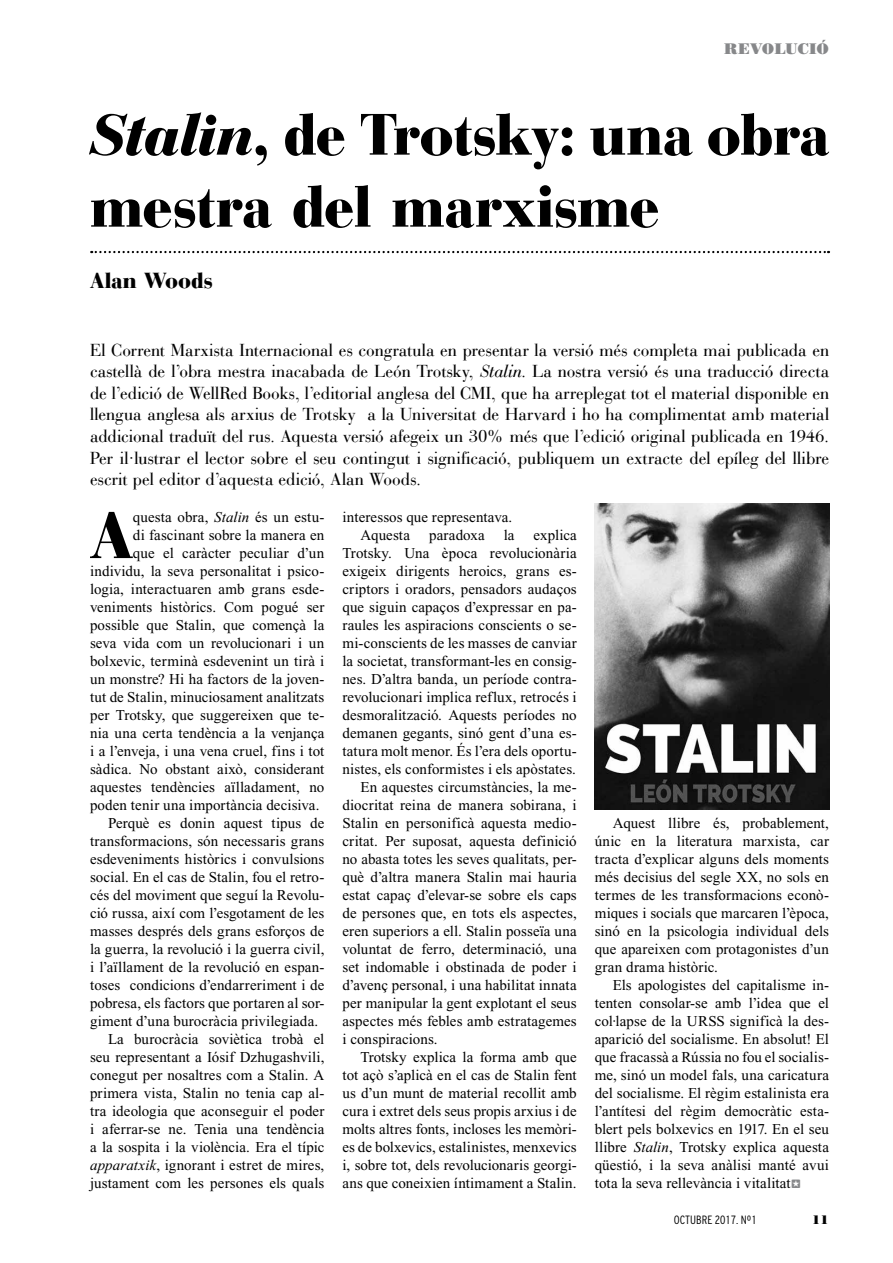
<style>
.page{position:relative;width:893px;height:1263px;background:#fff}
.page>*{position:absolute;margin:0;border:0;box-sizing:border-box;transform-origin:0 0}
.t1{font:68.1px "Cg Bauer Bodoni Bl";color:#000}
.t2{font:60px/72px "Cg Bauer Bodoni Bl";letter-spacing:-.005em;color:#000}
.t3{font:22.5px "Cg Bauer Bodoni Bl";letter-spacing:.005em;color:#000}
.t4{font:18px/21.6px "Cg Bauer Bodoni";letter-spacing:.005em;color:#000;text-align:justify}
.t5{font:15px/18px "Times New Roman";letter-spacing:.005em;color:#000;text-align:justify}
.t6{font:15px "Cg Poster Bodoni";color:#87888a}
.t7{font:300 condensed 12px "Civica 03";color:#000}
.t8{font:12px "Cg Poster Bodoni";color:#000}
.s1{font-family:"Cg Bauer Bodoni Bl It"}
.s2{font-family:"Cg Bauer Bodoni It"}
.s3{font-style:italic}
</style>
<div class="page">
<svg style="left:91px;top:251px;width:738px;height:2px"></svg>
<img style="left:595px;top:504px;width:234px;height:306px">
<p class="t6" style="left:724px;top:40px;width:106px">REVOLUCIÓ</p>
<h2 class="t2" style="left:90px;top:99px;width:740px"><span class="s1">Stalin</span>, de Trotsky: una obra mestra del marxisme</h2>
<h3 class="t3" style="left:90px;top:267px;width:124px">Alan Woods</h3>
<p class="t4" style="left:90px;top:339px;width:740px">El Corrent Marxista Internacional es congratula en presentar la versió més completa mai publicada en castellà de l’obra mestra inacabada de León Trotsky, <span class="s2">Stalin</span>. La nostra versió és una traducció directa de l’edició de WellRed Books, l’editorial anglesa del CMI, que ha arreplegat tot el material disponible en llengua anglesa als arxius de Trotsky a la Universitat de Harvard i ho ha complimentat amb material addicional traduït del rus. Aquesta versió afegeix un 30% més que l’edició original publicada en 1946.<br>Per il·lustrar el lector sobre el seu contingut i significació, publiquem un extracte del epíleg del llibre escrit pel editor d’aquesta edició, Alan Woods.</p>
<h1 class="t1" style="left:90px;top:493px;width:44px">A</h1>
<p class="t5" style="left:133px;top:508px;width:193px">questa obra, <span class="s3">Stalin</span> és un estu-</p>
<p class="t5" style="left:133px;top:526px;width:193px">di fascinant sobre la manera en</p>
<p class="t5" style="left:133px;top:544px;width:193px">que el caràcter peculiar d’un</p>
<p class="t5" style="left:90px;top:562px;width:236px">individu, la seva personalitat i psico-</p>
<p class="t5" style="left:90px;top:580px;width:236px">logia, interactuaren amb grans esde-</p>
<p class="t5" style="left:90px;top:598px;width:236px">veniments històrics. Com pogué ser</p>
<p class="t5" style="left:90px;top:616px;width:236px">possible que Stalin, que començà la</p>
<p class="t5" style="left:90px;top:634px;width:236px">seva vida com un revolucionari i un</p>
<p class="t5" style="left:90px;top:652px;width:236px">bolxevic, terminà esdevenint un tirà i</p>
<p class="t5" style="left:90px;top:670px;width:236px">un monstre? Hi ha factors de la joven-</p>
<p class="t5" style="left:90px;top:688px;width:236px">tut de Stalin, minuciosament analitzats</p>
<p class="t5" style="left:90px;top:706px;width:236px">per Trotsky, que suggereixen que te-</p>
<p class="t5" style="left:90px;top:724px;width:236px">nia una certa tendència a la venjança</p>
<p class="t5" style="left:90px;top:742px;width:236px">i a l’enveja, i una vena cruel, fins i tot</p>
<p class="t5" style="left:90px;top:760px;width:236px">sàdica. No obstant això, considerant</p>
<p class="t5" style="left:90px;top:778px;width:236px">aquestes tendències aïlladament, no</p>
<p class="t5" style="left:90px;top:796px;width:231px">poden tenir una importància decisiva.</p>
<p class="t5" style="left:108px;top:814px;width:218px">Perquè es donin aquest tipus de</p>
<p class="t5" style="left:90px;top:832px;width:236px">transformacions, són necessaris grans</p>
<p class="t5" style="left:90px;top:850px;width:236px">esdeveniments històrics i convulsions</p>
<p class="t5" style="left:90px;top:868px;width:236px">social. En el cas de Stalin, fou el retro-</p>
<p class="t5" style="left:90px;top:886px;width:236px">cés del moviment que seguí la Revolu-</p>
<p class="t5" style="left:90px;top:904px;width:236px">ció russa, així com l’esgotament de les</p>
<p class="t5" style="left:90px;top:922px;width:236px">masses després dels grans esforços de</p>
<p class="t5" style="left:90px;top:940px;width:236px">la guerra, la revolució i la guerra civil,</p>
<p class="t5" style="left:90px;top:958px;width:236px">i l’aïllament de la revolució en espan-</p>
<p class="t5" style="left:90px;top:976px;width:236px">toses condicions d’endarreriment i de</p>
<p class="t5" style="left:90px;top:994px;width:236px">pobresa, els factors que portaren al sor-</p>
<p class="t5" style="left:90px;top:1012px;width:230px">giment d’una burocràcia privilegiada.</p>
<p class="t5" style="left:108px;top:1030px;width:218px">La burocràcia soviètica trobà el</p>
<p class="t5" style="left:90px;top:1048px;width:236px">seu representant a Iósif Dzhugashvili,</p>
<p class="t5" style="left:90px;top:1066px;width:236px">conegut per nosaltres com a Stalin. A</p>
<p class="t5" style="left:90px;top:1084px;width:236px">primera vista, Stalin no tenia cap al-</p>
<p class="t5" style="left:90px;top:1102px;width:236px">tra ideologia que aconseguir el poder</p>
<p class="t5" style="left:90px;top:1120px;width:236px">i aferrar-se ne. Tenia una tendència</p>
<p class="t5" style="left:90px;top:1138px;width:236px">a la sospita i la violència. Era el típic</p>
<p class="t5" style="left:90px;top:1156px;width:236px"><span class="s3">apparatxik</span>, ignorant i estret de mires,</p>
<p class="t5" style="left:90px;top:1174px;width:236px">justament com les persones els quals</p>
<p class="t5" style="left:360px;top:508px;width:153px;text-indent:-18px">interessos que representava.<br>Aquesta</p>
<p class="t5" style="left:429px;top:526px;width:57px">paradoxa</p>
<p class="t5" style="left:504px;top:526px;width:12px">la</p>
<p class="t5" style="left:534px;top:526px;width:45px">explica</p>
<p class="t5" style="left:342px;top:544px;width:236px">Trotsky. Una època revolucionària</p>
<p class="t5" style="left:342px;top:562px;width:236px">exigeix dirigents heroics, grans es-</p>
<p class="t5" style="left:342px;top:580px;width:236px">criptors i oradors, pensadors audaços</p>
<p class="t5" style="left:342px;top:598px;width:236px">que siguin capaços d’expressar en pa-</p>
<p class="t5" style="left:342px;top:616px;width:236px">raules les aspiracions conscients o se-</p>
<p class="t5" style="left:342px;top:634px;width:236px">mi-conscients de les masses de canviar</p>
<p class="t5" style="left:342px;top:652px;width:236px">la societat, transformant-les en consig-</p>
<p class="t5" style="left:342px;top:670px;width:236px">nes. D’altra banda, un període contra-</p>
<p class="t5" style="left:342px;top:688px;width:236px">revolucionari implica reflux, retrocés i</p>
<p class="t5" style="left:342px;top:706px;width:236px">desmoralització. Aquests períodes no</p>
<p class="t5" style="left:342px;top:724px;width:236px">demanen gegants, sinó gent d’una es-</p>
<p class="t5" style="left:342px;top:742px;width:236px">tatura molt menor. És l’era dels oportu-</p>
<p class="t5" style="left:342px;top:760px;width:235px">nistes, els conformistes i els apòstates.</p>
<p class="t5" style="left:360px;top:778px;width:218px">En aquestes circumstàncies, la me-</p>
<p class="t5" style="left:342px;top:796px;width:236px">diocritat reina de manera sobirana, i</p>
<p class="t5" style="left:342px;top:814px;width:236px">Stalin en personificà aquesta medio-</p>
<p class="t5" style="left:342px;top:832px;width:236px">critat. Per suposat, aquesta definició</p>
<p class="t5" style="left:342px;top:850px;width:236px">no abasta totes les seves qualitats, per-</p>
<p class="t5" style="left:342px;top:868px;width:236px">què d’altra manera Stalin mai hauria</p>
<p class="t5" style="left:342px;top:886px;width:236px">estat capaç d’elevar-se sobre els caps</p>
<p class="t5" style="left:342px;top:904px;width:236px">de persones que, en tots els aspectes,</p>
<p class="t5" style="left:342px;top:922px;width:236px">eren superiors a ell. Stalin posseïa una</p>
<p class="t5" style="left:342px;top:940px;width:236px">voluntat de ferro, determinació, una</p>
<p class="t5" style="left:342px;top:958px;width:236px">set indomable i obstinada de poder i</p>
<p class="t5" style="left:342px;top:976px;width:236px">d’avenç personal, i una habilitat innata</p>
<p class="t5" style="left:342px;top:994px;width:236px">per manipular la gent explotant el seus</p>
<p class="t5" style="left:342px;top:1012px;width:236px">aspectes més febles amb estratagemes</p>
<p class="t5" style="left:342px;top:1030px;width:97px">i conspiracions.</p>
<p class="t5" style="left:360px;top:1048px;width:218px">Trotsky explica la forma amb que</p>
<p class="t5" style="left:342px;top:1066px;width:236px">tot açò s’aplicà en el cas de Stalin fent</p>
<p class="t5" style="left:342px;top:1084px;width:236px">us d’un munt de material recollit amb</p>
<p class="t5" style="left:342px;top:1102px;width:236px">cura i extret dels seus propis arxius i de</p>
<p class="t5" style="left:342px;top:1120px;width:236px">molts altres fonts, incloses les memòri-</p>
<p class="t5" style="left:342px;top:1138px;width:236px">es de bolxevics, estalinistes, menxevics</p>
<p class="t5" style="left:342px;top:1156px;width:236px">i, sobre tot, dels revolucionaris georgi-</p>
<p class="t5" style="left:342px;top:1174px;width:235px">ans que coneixien íntimament a Stalin.</p>
<p class="t5" style="left:595px;top:814px;width:236px;text-indent:18px">Aquest llibre és, probablement, únic en la literatura marxista, car tracta d’explicar alguns dels moments més decisius del segle XX, no sols en termes de les transformacions econò&shy;miques i socials que marcaren l’època, sinó en la psicologia individual dels que apareixen com protagonistes d’un gran drama històric.</p>
<p class="t5" style="left:595px;top:976px;width:236px;text-indent:18px">Els apologistes del capitalisme in&shy;tenten consolar-se amb l’idea que el col·lapse de la URSS significà la des&shy;aparició del socialisme. En absolut! El que fracassà a Rússia no fou el socialis&shy;me, sinó un model fals, una caricatura del socialisme. El règim estalinista era l’antítesi del règim democràtic esta&shy;blert pels bolxevics en 1917. En el seu llibre <span class="s3">Stalin</span>, Trotsky explica aquesta qüestió, i la seva anàlisi manté avui tota la seva rellevància i vitalitat</p>
<p class="t7" style="left:674px;top:1213px;width:84px">OCTUBRE 2017. Nº1</p>
<p class="t8" style="left:812px;top:1212px;width:18px">11</p>
</div>
